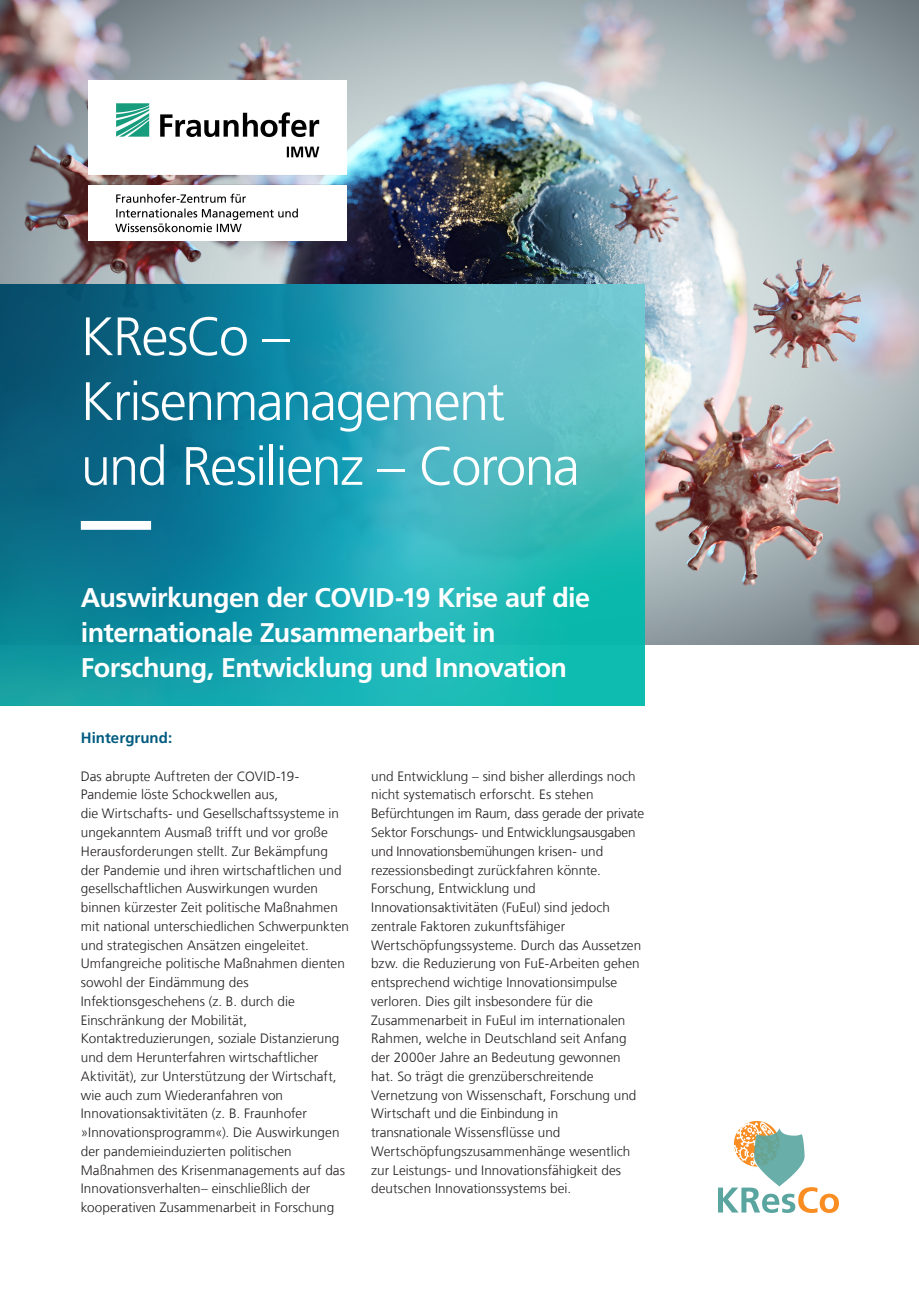
<style>
.page{position:relative;width:919px;height:1289px;background:#fff}
.page>*{position:absolute;margin:0;border:0;box-sizing:border-box;transform-origin:0 0}
.Ueberschrift_36_43_2{font:300 54px/64.8px "Frutiger LT Com";letter-spacing:-.03em;color:#fff}
.Sub_Ueberschrift_18{font:700 27px/35.1px "Frutiger LT Com";letter-spacing:-.02em;color:#fff}
.Zwischenueberschrift{font:700 15px "Frutiger LT Com";letter-spacing:.005em;color:#005b7f}
.Fliesstext_9_12_5_sc{font:300 13.5px/18.8px "Frutiger LT Com";color:#231f20}
</style>
<div class="page">
<img style="left:0;top:0;width:918px;height:644px">
<img style="left:88px;top:81px;width:259px;height:159px">
<svg style="left:0;top:285px;width:644px;height:420px;background:#2399a9"></svg>
<svg style="left:81px;top:521px;width:521px;height:9px;background:#40adbb"></svg>
<img style="left:718px;top:1121px;width:120px;height:91px">
<p class="Ueberschrift_36_43_2" style="left:81px;top:304px;width:500px">KResCo –<br>Krisenmanagement und Resilienz – Corona</p>
<p class="Sub_Ueberschrift_18" style="left:81px;top:580px;width:511px">Auswirkungen der COVID-19 Krise auf die internationale Zusammenarbeit in<br>Forschung, Entwicklung und Innovation</p>
<p class="Zwischenueberschrift" style="left:81px;top:729px;width:93px">Hintergrund:</p>
<p class="Fliesstext_9_12_5_sc" style="left:81px;top:766px;width:270px">Das abrupte Auftreten der COVID-19- Pandemie löste Schockwellen aus,<br>die Wirtschafts- und Gesellschaftssysteme in ungekanntem Ausmaß trifft und vor große Herausforderungen stellt. Zur Bekämpfung der Pandemie und ihren wirtschaftlichen und gesellschaftlichen Auswirkungen wurden binnen kürzester Zeit politische Maßnahmen mit national unterschiedlichen Schwerpunkten und strategischen Ansätzen eingeleitet.<br>Umfangreiche politische Maßnahmen dienten sowohl der Eindämmung des Infektionsgeschehens (z. B. durch die Einschränkung der Mobilität, Kontaktreduzierungen, soziale Distanzierung und dem Herunterfahren wirtschaftlicher Aktivität), zur Unterstützung der Wirtschaft, wie auch zum Wiederanfahren von Innovationsaktivitäten (z. B. Fraunhofer »Innovationsprogramm«). Die Auswirkungen der pandemieinduzierten politischen Maßnahmen des Krisenmanagements auf das Innovationsverhalten– einschließlich der kooperativen Zusammenarbeit in Forschung</p>
<p class="Fliesstext_9_12_5_sc" style="left:371px;top:766px;width:274px">und Entwicklung – sind bisher allerdings noch nicht systematisch erforscht. Es stehen Befürchtungen im Raum, dass gerade der private Sektor Forschungs- und Entwicklungsausgaben und Innovationsbemühungen krisen- und rezessionsbedingt zurückfahren könnte.<br>Forschung, Entwicklung und Innovationsaktivitäten (FuEuI) sind jedoch zentrale Faktoren zukunftsfähiger Wertschöpfungssysteme. Durch das Aussetzen bzw. die Reduzierung von FuE-Arbeiten gehen entsprechend wichtige Innovationsimpulse verloren. Dies gilt insbesondere für die Zusammenarbeit in FuEuI im internationalen Rahmen, welche in Deutschland seit Anfang der 2000er Jahre an Bedeutung gewonnen hat. So trägt die grenzüberschreitende Vernetzung von Wissenschaft, Forschung und Wirtschaft und die Einbindung in<br>transnationale Wissensflüsse und Wertschöpfungszusammenhänge wesentlich zur Leistungs- und Innovationsfähigkeit des deutschen Innovationssystems bei.</p>
</div>
